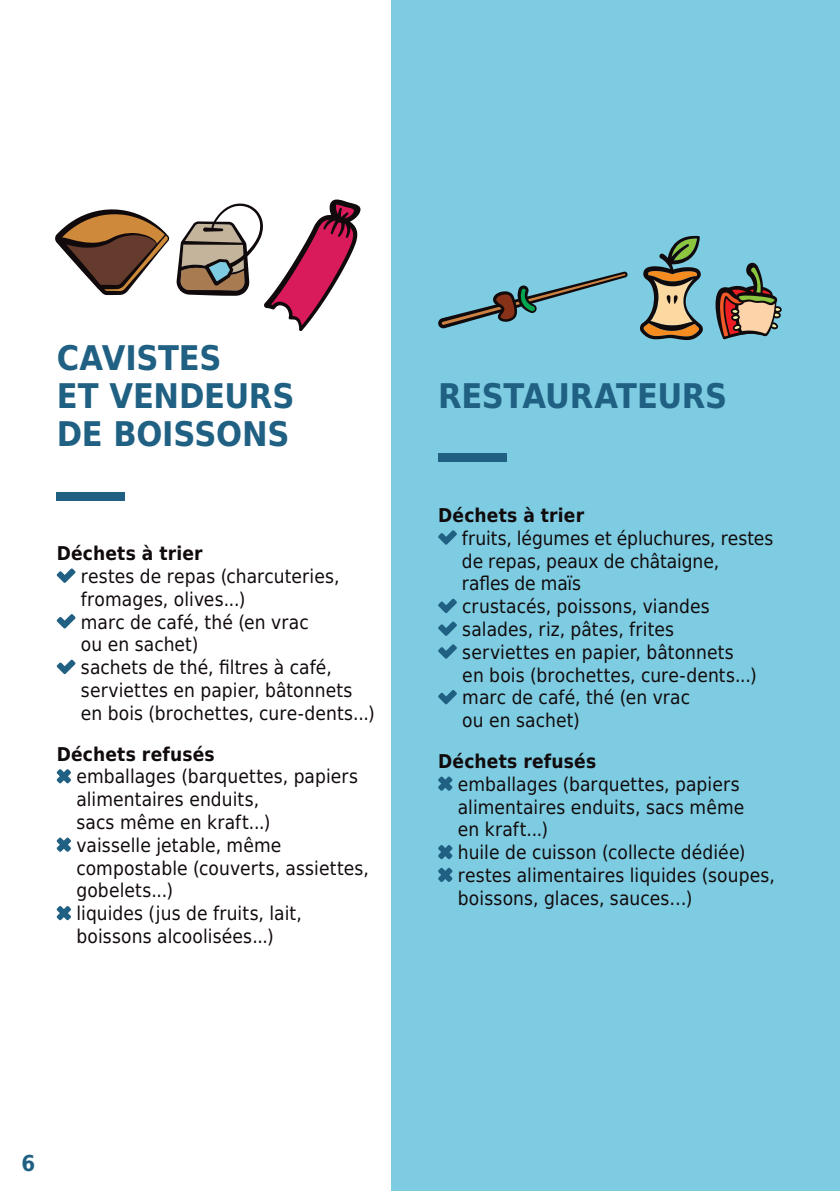
<style>
.page{position:relative;width:840px;height:1191px;background:#fff}
.page>*{position:absolute;margin:0;border:0;box-sizing:border-box;transform-origin:0 0}
.t1{font:700 34px/38px "DejaVu Sans Condensed";letter-spacing:-.01em;color:#1f6083}
.t2{font:700 22px "DejaVu Sans Condensed";color:#1f6083}
.t3{font:19px/22.8px "DejaVu Sans Condensed";letter-spacing:.005em;color:#110a0c}
.t4{font:700 19px "DejaVu Sans Condensed";letter-spacing:.01em;color:#110a0c}
</style>
<div class="page">
<div style="left:391px;top:0;width:448px;height:1191px;background:#7dcce1"></div>
<svg style="left:438px;top:530px;width:19px;height:15px"></svg>
<svg style="left:438px;top:598px;width:19px;height:15px"></svg>
<svg style="left:438px;top:621px;width:19px;height:15px"></svg>
<svg style="left:438px;top:644px;width:19px;height:15px"></svg>
<svg style="left:438px;top:690px;width:19px;height:14px"></svg>
<svg style="left:438px;top:776px;width:14px;height:15px"></svg>
<svg style="left:438px;top:845px;width:14px;height:14px"></svg>
<svg style="left:438px;top:867px;width:14px;height:15px"></svg>
<svg style="left:57px;top:568px;width:19px;height:15px"></svg>
<svg style="left:57px;top:614px;width:19px;height:14px"></svg>
<svg style="left:57px;top:659px;width:19px;height:15px"></svg>
<svg style="left:57px;top:769px;width:14px;height:14px"></svg>
<svg style="left:57px;top:837px;width:14px;height:15px"></svg>
<svg style="left:57px;top:906px;width:14px;height:14px"></svg>
<div style="left:438px;top:453px;width:68px;height:9px;background:#1f6083"></div>
<div style="left:57px;top:492px;width:68px;height:8px;background:#1f6083"></div>
<svg style="left:55px;top:209px;width:114px;height:86px"></svg>
<svg style="left:639px;top:236px;width:63px;height:104px"></svg>
<svg style="left:715px;top:262px;width:66px;height:77px"></svg>
<svg style="left:176px;top:199px;width:185px;height:132px"></svg>
<svg style="left:438px;top:271px;width:189px;height:57px"></svg>
<h1 class="t1" style="left:57px;top:338px;width:239px">CAVISTES<br>ET VENDEURS<br>DE BOISSONS</h1>
<p class="t4" style="left:57px;top:538px;width:147px">Déchets à trier</p>
<p class="t3" style="left:81px;top:564px;width:295px">restes de repas (charcuteries, fromages, olives...)<br>marc de café, thé (en vrac<br>ou en sachet)<br>sachets de thé, filtres à café, serviettes en papier, bâtonnets en bois (brochettes, cure-dents...)</p>
<p class="t4" style="left:57px;top:738px;width:159px">Déchets refusés</p>
<p class="t3" style="left:76px;top:765px;width:294px">emballages (barquettes, papiers alimentaires enduits,<br>sacs même en kraft...)<br>vaisselle jetable, même compostable (couverts, assiettes, gobelets...)<br>liquides (jus de fruits, lait, boissons alcoolisées...)</p>
<h1 class="t1" style="left:438px;top:376px;width:290px">RESTAURATEURS</h1>
<p class="t4" style="left:438px;top:499px;width:147px">Déchets à trier</p>
<p class="t3" style="left:461px;top:526px;width:313px">fruits, légumes et épluchures, restes de repas, peaux de châtaigne,<br>rafles de maïs<br>crustacés, poissons, viandes salades, riz, pâtes, frites<br>serviettes en papier, bâtonnets<br>en bois (brochettes, cure-dents...) marc de café, thé (en vrac<br>ou en sachet)</p>
<p class="t4" style="left:438px;top:745px;width:159px">Déchets refusés</p>
<p class="t3" style="left:457px;top:772px;width:318px">emballages (barquettes, papiers alimentaires enduits, sacs même<br>en kraft...)<br>huile de cuisson (collecte dédiée) restes alimentaires liquides (soupes, boissons, glaces, sauces…)</p>
<p class="t2" style="left:21px;top:1145px;width:15px">6</p>
</div>
